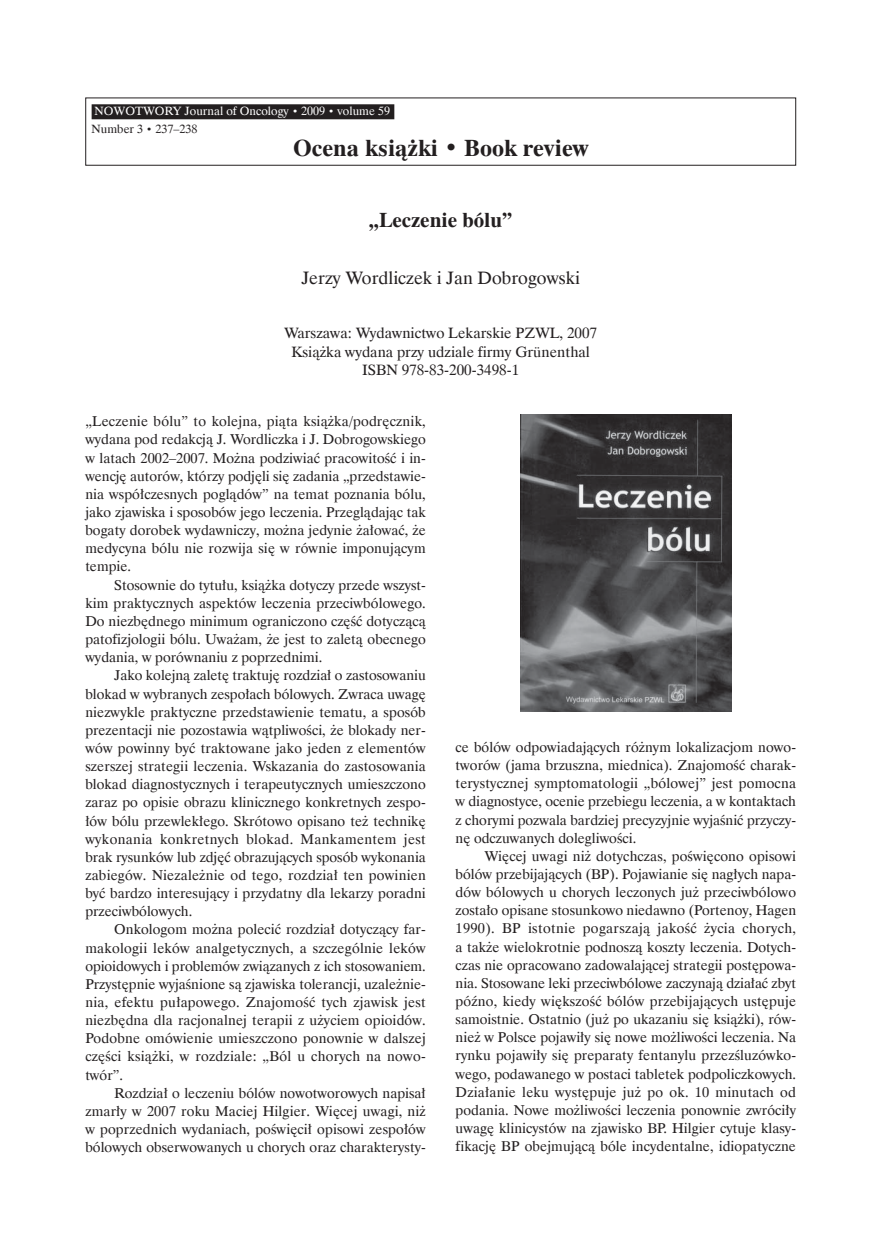
<style>
.page{position:relative;width:881px;height:1255px;background:#fff}
.page>*{position:absolute;margin:0;border:0;box-sizing:border-box;transform-origin:0 0}
.t1{font:700 24px "Dutch 801 EU";color:#231f20}
.t2{font:700 21px "Dutch 801 EU";color:#231f20}
.t3{font:18px "Dutch 801 EU";color:#231f20}
.t4{font:15px/18.1px "Dutch 801 EU";color:#231f20;text-align:center}
.t5{font:14.25px/18.1px "Dutch 801 EU";color:#231f20;text-align:justify}
.t6{font:12px/18px "Dutch 801 EU";color:#fff}
.s1{font-size:10.5px}
.s2{color:#231f20}
.s3{font-size:10.5px;color:#231f20}
</style>
<div class="page">
<div style="left:92px;top:104px;width:302px;height:15px;background:#231f20"></div>
<div style="left:85px;top:97px;width:710px;height:69px;border:1px solid #231f20"></div>
<img style="left:520px;top:414px;width:210px;height:297px">
<p class="t6" style="left:92px;top:102px;width:300px">NOWOTWORY Journal of Oncology <span class="s1">•</span> 2009 <span class="s1">•</span> volume 59<br><span class="s2">Number 3</span> <span class="s3">•</span> <span class="s2">237–238</span></p>
<h1 class="t1" style="left:293px;top:133px;width:296px">Ocena książki • Book review</h1>
<h2 class="t2" style="left:369px;top:207px;width:145px">„Leczenie bólu”</h2>
<p class="t3" style="left:301px;top:266px;width:280px">Jerzy Wordliczek i Jan Dobrogowski</p>
<p class="t4" style="left:284px;top:324px;width:314px">Warszawa: Wydawnictwo Lekarskie PZWL, 2007<br>Książka wydana przy udziale firmy Grünenthal<br>ISBN 978-83-200-3498-1</p>
<p class="t5" style="left:85px;top:412px;width:342px">„Leczenie bólu” to kolejna, piąta książka/podręcznik, wydana pod redakcją J. Wordliczka i J. Dobrogowskiego w latach 2002–2007. Można podziwiać pracowitość i in&shy;wencję autorów, którzy podjęli się zadania „przedstawie&shy;nia współczesnych poglądów” na temat poznania bólu, jako zjawiska i sposobów jego leczenia. Przeglądając tak bogaty dorobek wydawniczy, można jedynie żałować, że medycyna bólu nie rozwija się w równie imponującym tempie.</p>
<p class="t5" style="left:85px;top:575px;width:342px;text-indent:29px">Stosownie do tytułu, książka dotyczy przede wszyst&shy;kim praktycznych aspektów leczenia przeciwbólowego.<br>Do niezbędnego minimum ograniczono część dotyczącą patofizjologii bólu. Uważam, że jest to zaletą obecnego wydania, w porównaniu z poprzednimi.</p>
<p class="t5" style="left:85px;top:666px;width:342px;text-indent:29px">Jako kolejną zaletę traktuję rozdział o zastosowaniu blokad w wybranych zespołach bólowych. Zwraca uwagę niezwykle praktyczne przedstawienie tematu, a sposób prezentacji nie pozostawia wątpliwości, że blokady ner&shy;wów powinny być traktowane jako jeden z elementów szerszej strategii leczenia. Wskazania do zastosowania blokad diagnostycznych i terapeutycznych umieszczono zaraz po opisie obrazu klinicznego konkretnych zespo&shy;łów bólu przewlekłego. Skrótowo opisano też technikę wykonania konkretnych blokad. Mankamentem jest brak rysunków lub zdjęć obrazujących sposób wykonania zabiegów. Niezależnie od tego, rozdział ten powinien być bardzo interesujący i przydatny dla lekarzy poradni przeciwbólowych.</p>
<p class="t5" style="left:85px;top:920px;width:342px;text-indent:29px">Onkologom można polecić rozdział dotyczący far&shy;makologii leków analgetycznych, a szczególnie leków opioidowych i problemów związanych z ich stosowaniem.<br>Przystępnie wyjaśnione są zjawiska tolerancji, uzależnie&shy;nia, efektu pułapowego. Znajomość tych zjawisk jest niezbędna dla racjonalnej terapii z użyciem opioidów.<br>Podobne omówienie umieszczono ponownie w dalszej części książki, w rozdziale: „Ból u chorych na nowo&shy;twór”.</p>
<p class="t5" style="left:85px;top:1083px;width:342px;text-indent:29px">Rozdział o leczeniu bólów nowotworowych napisał zmarły w 2007 roku Maciej Hilgier. Więcej uwagi, niż w poprzednich wydaniach, poświęcił opisowi zespołów bólowych obserwowanych u chorych oraz charakterysty-</p>
<p class="t5" style="left:455px;top:737px;width:342px">ce bólów odpowiadających różnym lokalizacjom nowo&shy;tworów (jama brzuszna, miednica). Znajomość charak&shy;terystycznej symptomatologii „bólowej” jest pomocna w diagnostyce, ocenie przebiegu leczenia, a w kontaktach z chorymi pozwala bardziej precyzyjnie wyjaśnić przyczy&shy;nę odczuwanych dolegliwości.</p>
<p class="t5" style="left:455px;top:846px;width:342px;text-indent:29px">Więcej uwagi niż dotychczas, poświęcono opisowi bólów przebijających (BP). Pojawianie się nagłych napa&shy;dów bólowych u chorych leczonych już przeciwbólowo zostało opisane stosunkowo niedawno (Portenoy, Hagen 1990). BP istotnie pogarszają jakość życia chorych, a także wielokrotnie podnoszą koszty leczenia. Dotych&shy;czas nie opracowano zadowalającej strategii postępowa&shy;nia. Stosowane leki przeciwbólowe zaczynają działać zbyt późno, kiedy większość bólów przebijających ustępuje samoistnie. Ostatnio (już po ukazaniu się książki), rów&shy;nież w Polsce pojawiły się nowe możliwości leczenia. Na rynku pojawiły się preparaty fentanylu przezśluzówko&shy;wego, podawanego w postaci tabletek podpoliczkowych.<br>Działanie leku występuje już po ok. 10 minutach od podania. Nowe możliwości leczenia ponownie zwróciły uwagę klinicystów na zjawisko BP. Hilgier cytuje klasy&shy;fikację BP obejmującą bóle incydentalne, idiopatyczne</p>
</div>
